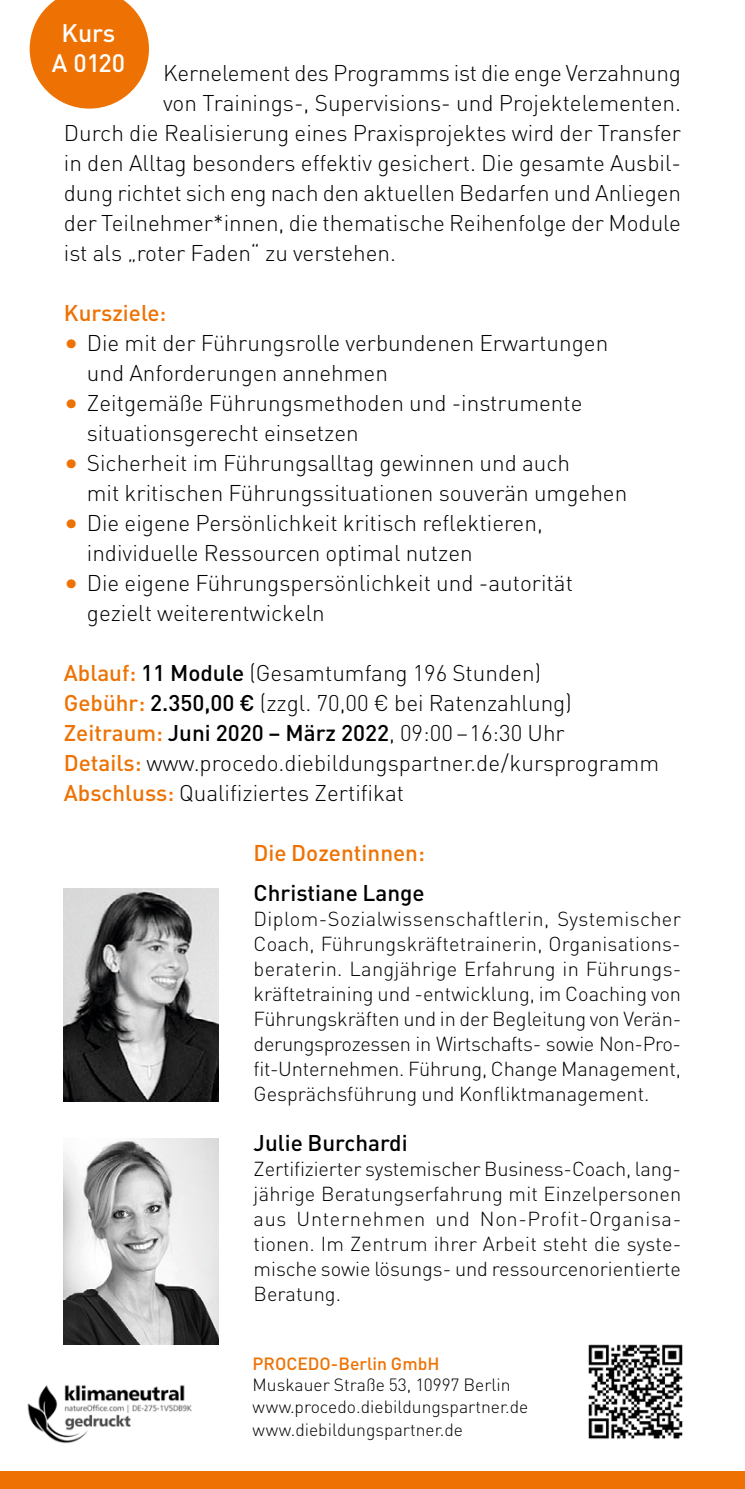
<style>
.page{position:relative;width:745px;height:1489px;background:#fff}
.page>*{position:absolute;margin:0;border:0;box-sizing:border-box;transform-origin:0 0}
.t1{font:500 25px/29.5px "DIN Pro";color:#fff;text-align:center}
.t2{font:300 22.5px/30px "DIN Pro";color:#000}
.t3{font:500 22.5px "DIN Pro";color:#000}
.t4{font:500 22.5px "DIN Pro";color:#ee7203}
.t5{font:300 20px/25px "DIN Pro";color:#000;text-align:justify}
.t6{font:300 17.5px/22.5px "DIN Pro";color:#000}
.t7{font:500 17.5px "DIN Pro";color:#ee7203}
.s1{font-size:27.5px;color:#ee7203}
.s2{font-weight:500;color:#ee7203}
.s3{font-weight:500}
</style>
<div class="page">
<img style="left:64px;top:1138px;width:154px;height:206px">
<img style="left:64px;top:888px;width:154px;height:213px">
<img style="left:588px;top:1344px;width:95px;height:95px">
<div style="left:0;top:1470px;width:744px;height:18px;background:#ee7203"></div>
<svg style="left:30px;top:0;width:119px;height:109px"></svg>
<img style="left:27px;top:1385px;width:165px;height:59px">
<p class="t1" style="left:52px;top:18px;width:75px">Kurs<br>A 0120</p>
<p class="t2" style="left:163px;top:57px;width:519px">Kernelement des Programms ist die enge Verzahnung</p>
<p class="t2" style="left:163px;top:87px;width:519px">von Trainings-, Supervisions- und Projektelementen.</p>
<p class="t2" style="left:64px;top:117px;width:618px">Durch die Realisierung eines Praxisprojektes wird der Transfer</p>
<p class="t2" style="left:64px;top:147px;width:618px">in den Alltag besonders effektiv gesichert. Die gesamte Ausbil-</p>
<p class="t2" style="left:64px;top:177px;width:618px">dung richtet sich eng nach den aktuellen Bedarfen und Anliegen</p>
<p class="t2" style="left:64px;top:207px;width:618px">der Teilnehmer*innen, die thematische Reihenfolge der Module</p>
<p class="t2" style="left:64px;top:237px;width:333px">ist als „roter Faden“ zu verstehen.</p>
<p class="t4" style="left:64px;top:297px;width:104px">Kursziele:</p>
<p class="t2" style="left:87px;top:327px;width:522px;text-indent:-23px"><span class="s1">•</span> Die mit der Führungsrolle verbundenen Erwartungen und Anforderungen annehmen</p>
<p class="t2" style="left:87px;top:387px;width:497px;text-indent:-23px"><span class="s1">•</span> Zeitgemäße Führungsmethoden und -instrumente situationsgerecht einsetzen</p>
<p class="t2" style="left:87px;top:447px;width:541px;text-indent:-23px"><span class="s1">•</span> Sicherheit im Führungsalltag gewinnen und auch<br>mit kritischen Führungssituationen souverän umgehen</p>
<p class="t2" style="left:87px;top:507px;width:457px;text-indent:-23px"><span class="s1">•</span> Die eigene Persönlichkeit kritisch reflektieren, individuelle Ressourcen optimal nutzen</p>
<p class="t2" style="left:87px;top:567px;width:487px;text-indent:-23px"><span class="s1">•</span> Die eigene Führungspersönlichkeit und -autorität gezielt weiterentwickeln</p>
<p class="t2" style="left:64px;top:657px;width:596px"><span class="s2">Ablauf:</span> <span class="s3">11 Module</span> (Gesamtumfang 196 Stunden)<br><span class="s2">Gebühr:</span> <span class="s3">2.350,00 €</span> (zzgl. 70,00 € bei Ratenzahlung)<br><span class="s2">Zeitraum:</span> <span class="s3">Juni 2020 – März 2022</span>, 09:00 –16:30 Uhr<br><span class="s2">Details:</span> www.procedo.diebildungspartner.de/kursprogramm <span class="s2">Abschluss:</span> Qualifiziertes Zertifikat</p>
<p class="t4" style="left:253px;top:837px;width:173px">Die Dozentinnen:</p>
<p class="t3" style="left:253px;top:877px;width:172px">Christiane Lange</p>
<p class="t5" style="left:253px;top:905px;width:429px">Diplom-Sozialwissenschaftlerin, Systemischer Coach, Führungskräftetrainerin, Organisations&shy;beraterin. Langjährige Erfahrung in Führungs&shy;kräftetraining und -entwicklung, im Coaching von Führungskräften und in der Begleitung von Verän&shy;derungsprozessen in Wirtschafts- sowie Non-Pro&shy;fit-Unternehmen. Führung, Change Management, Gesprächsführung und Konfliktmanagement.</p>
<p class="t3" style="left:253px;top:1127px;width:155px">Julie Burchardi</p>
<p class="t5" style="left:253px;top:1155px;width:429px;text-align:left">Zertifizierter systemischer Business-Coach, lang&shy;jährige Beratungserfahrung mit Einzelpersonen aus Unternehmen und Non-Profit-Organisa&shy;tionen. Im Zentrum ihrer Arbeit steht die syste&shy;mische sowie lösungs- und ressourcenorientierte Beratung.</p>
<p class="t7" style="left:252px;top:1351px;width:188px">PROCEDO-Berlin GmbH</p>
<p class="t6" style="left:252px;top:1372px;width:277px">Muskauer Straße 53, 10997 Berlin www.procedo.diebildungspartner.de www.diebildungspartner.de</p>
</div>
